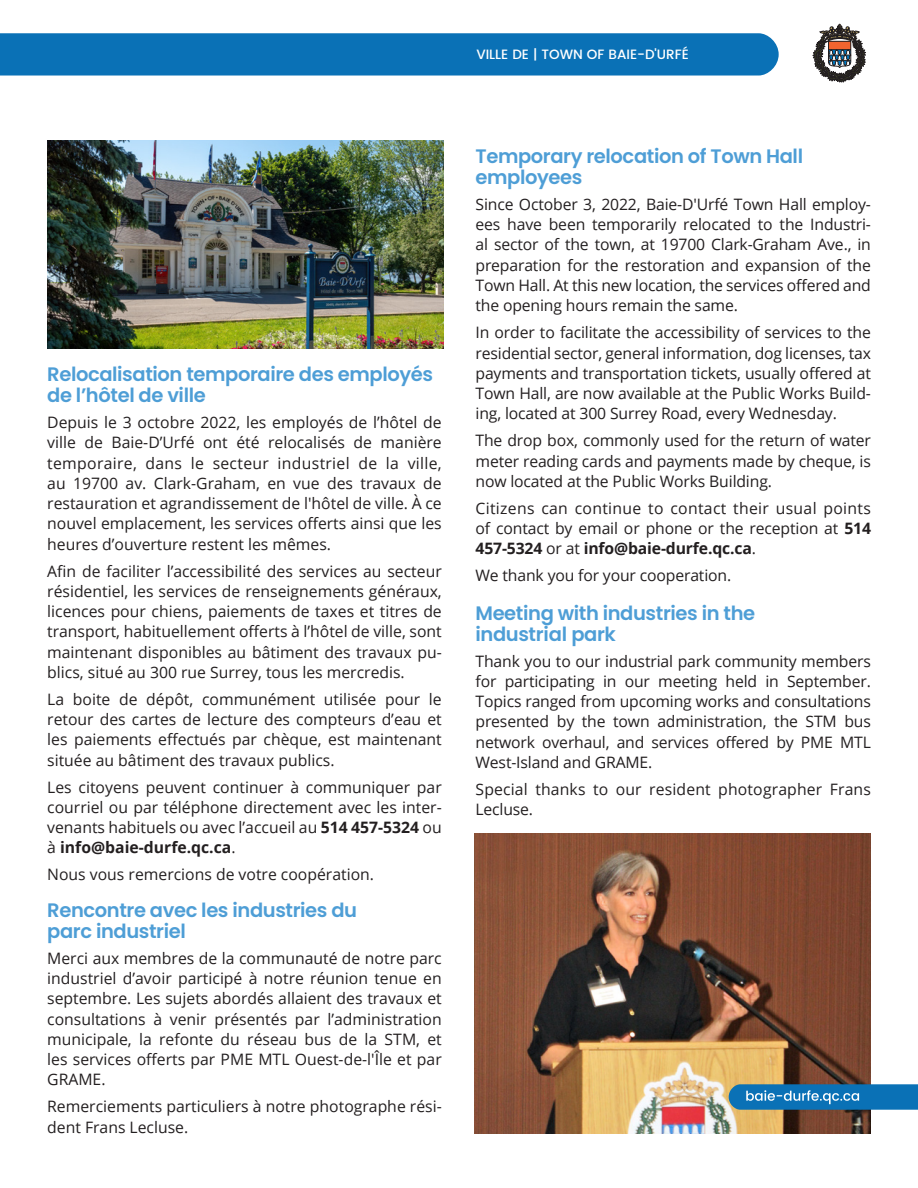
<style>
.page{position:relative;width:918px;height:1188px;background:#fff}
.page>*{position:absolute;margin:0;border:0;box-sizing:border-box;transform-origin:0 0}
.t1{font:600 19.5px/21px "Poppins";letter-spacing:-.02em;color:#4e9ed6}
.t2{font:15.75px/20.2px "Open Sans";color:#231f20;text-align:justify}
.t3{font:500 13.5px "Poppins";color:#fff}
.s1{font-weight:700}
</style>
<div class="page">
<div style="left:0;top:33px;width:779px;height:43px;background:#0a71b6"></div>
<svg style="left:812px;top:24px;width:54px;height:59px"></svg>
<img style="left:47px;top:140px;width:396px;height:209px">
<img style="left:475px;top:834px;width:396px;height:300px">
<svg style="left:729px;top:1084px;width:189px;height:26px;background:#237db9"></svg>
<p class="t3" style="left:476px;top:45px;width:214px">VILLE DE | TOWN OF BAIE-D'URFÉ</p>
<p class="t1" style="left:47px;top:364px;width:387px">Relocalisation temporaire des employés de l’hôtel de ville</p>
<p class="t2" style="left:47px;top:412px;width:396px">Depuis le 3 octobre 2022, les employés de l’hôtel de ville de Baie-D’Urfé ont été relocalisés de manière temporaire, dans le secteur industriel de la ville, au 19700 av. Clark-Graham, en vue des travaux de restauration et agrandissement de l'hôtel de ville. À ce nouvel emplacement, les services offerts ainsi que les heures d’ouverture restent les mêmes.</p>
<p class="t2" style="left:47px;top:560px;width:396px">Afin de faciliter l’accessibilité des services au secteur résidentiel, les services de renseignements généraux, licences pour chiens, paiements de taxes et titres de transport, habituellement offerts à l’hôtel de ville, sont maintenant disponibles au bâtiment des travaux pu&shy;blics, situé au 300 rue Surrey, tous les mercredis.</p>
<p class="t2" style="left:47px;top:689px;width:396px">La boite de dépôt, communément utilisée pour le retour des cartes de lecture des compteurs d’eau et les paiements effectués par chèque, est maintenant située au bâtiment des travaux publics.</p>
<p class="t2" style="left:47px;top:776px;width:396px">Les citoyens peuvent continuer à communiquer par courriel ou par téléphone directement avec les inter&shy;venants habituels ou avec l’accueil au <span class="s1">514 457-5324</span> ou à <span class="s1">info@baie-durfe.qc.ca</span>.</p>
<p class="t2" style="left:47px;top:864px;width:328px">Nous vous remercions de votre coopération.</p>
<p class="t1" style="left:47px;top:900px;width:311px">Rencontre avec les industries du parc industriel</p>
<p class="t2" style="left:47px;top:948px;width:396px">Merci aux membres de la communauté de notre parc industriel d’avoir participé à notre réunion tenue en septembre. Les sujets abordés allaient des travaux et consultations à venir présentés par l’administration municipale, la refonte du réseau bus de la STM, et les services offerts par PME MTL Ouest-de-l'Île et par GRAME.</p>
<p class="t2" style="left:47px;top:1096px;width:396px">Remerciements particuliers à notre photographe rési&shy;dent Frans Lecluse.</p>
<p class="t1" style="left:476px;top:146px;width:329px">Temporary relocation of Town Hall employees</p>
<p class="t2" style="left:476px;top:194px;width:397px">Since October 3, 2022, Baie-D'Urfé Town Hall employ&shy;ees have been temporarily relocated to the Industri&shy;al sector of the town, at 19700 Clark-Graham Ave., in preparation for the restoration and expansion of the Town Hall. At this new location, the services offered and the opening hours remain the same.</p>
<p class="t2" style="left:476px;top:322px;width:397px">In order to facilitate the accessibility of services to the residential sector, general information, dog licenses, tax payments and transportation tickets, usually offered at Town Hall, are now available at the Public Works Build&shy;ing, located at 300 Surrey Road, every Wednesday.</p>
<p class="t2" style="left:476px;top:430px;width:397px">The drop box, commonly used for the return of water meter reading cards and payments made by cheque, is now located at the Public Works Building.</p>
<p class="t2" style="left:476px;top:498px;width:397px">Citizens can continue to contact their usual points of contact by email or phone or the reception at <span class="s1">514<br>457-5324</span> or at <span class="s1">info@baie-durfe.qc.ca</span>.</p>
<p class="t2" style="left:476px;top:565px;width:257px">We thank you for your cooperation.</p>
<p class="t1" style="left:476px;top:603px;width:281px">Meeting with industries in the industrial park</p>
<p class="t2" style="left:476px;top:650px;width:397px">Thank you to our industrial park community members for participating in our meeting held in September.<br>Topics ranged from upcoming works and consultations presented by the town administration, the STM bus network overhaul, and services offered by PME MTL West-Island and GRAME.</p>
<p class="t2" style="left:476px;top:779px;width:397px">Special thanks to our resident photographer Frans<br>Lecluse.</p>
</div>
